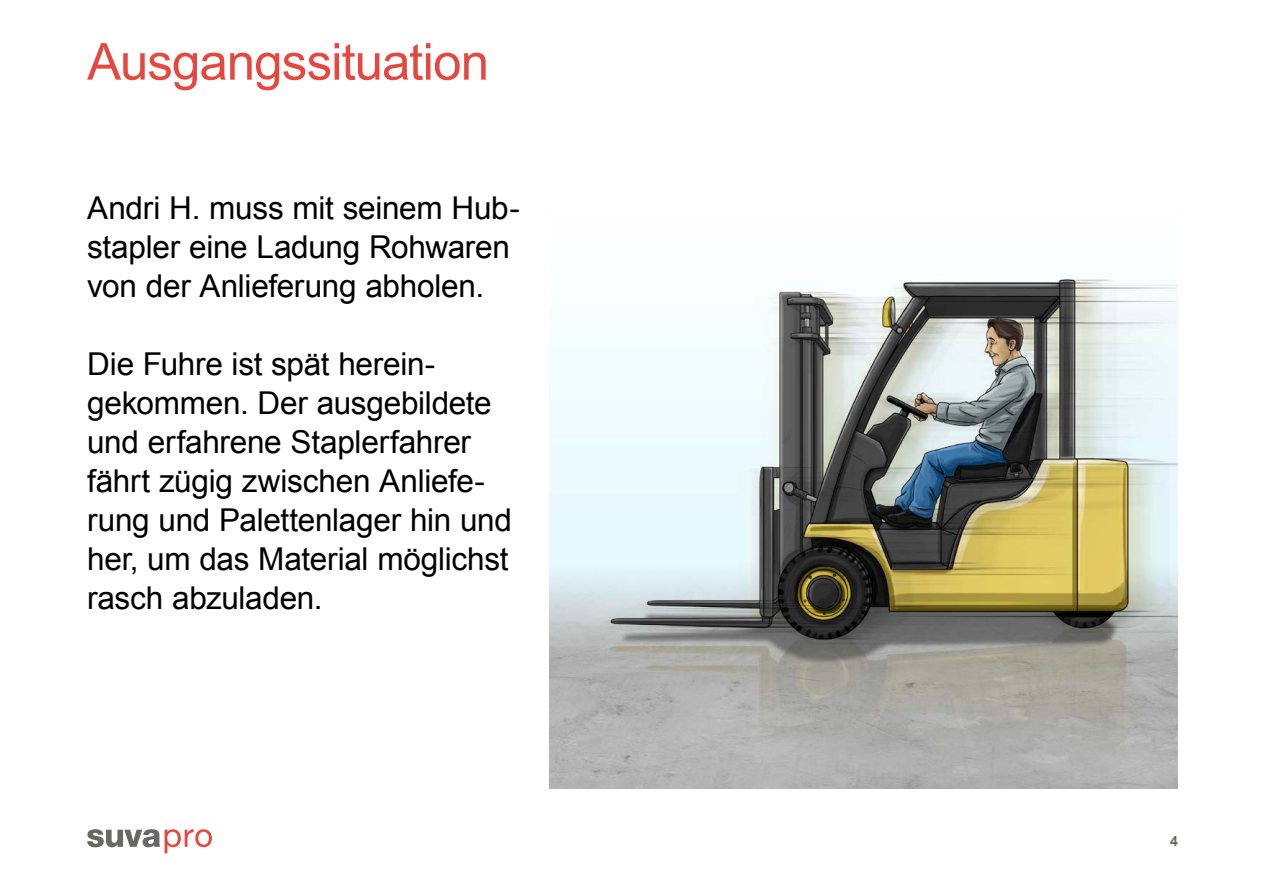
<style>
.page{position:relative;width:1263px;height:893px;background:#fff}
.page>*{position:absolute;margin:0;border:0;box-sizing:border-box;transform-origin:0 0}
.t1{font:51px "Arial";letter-spacing:-.02em;color:#e6473e}
.t2{font:31.5px/39px "Arial";letter-spacing:-.01em;color:#000}
.t3{font:700 14.25px "Arial";color:#6a6864}
</style>
<div class="page">
<img style="left:550px;top:275px;width:628px;height:514px">
<svg style="left:87px;top:829px;width:125px;height:24px"></svg>
<h1 class="t1" style="left:87px;top:28px;width:403px">Ausgangssituation</h1>
<p class="t2" style="left:87px;top:188px;width:434px">Andri H. muss mit seinem Hub&shy;stapler eine Ladung Rohwaren von der Anlieferung abholen.</p>
<p class="t2" style="left:87px;top:344px;width:426px">Die Fuhre ist spät herein&shy;gekommen. Der ausgebildete und erfahrene Staplerfahrer fährt zügig zwischen Anliefe&shy;rung und Palettenlager hin und her, um das Material möglichst rasch abzuladen.</p>
<p class="t3" style="left:1170px;top:832px;width:9px">4</p>
</div>
